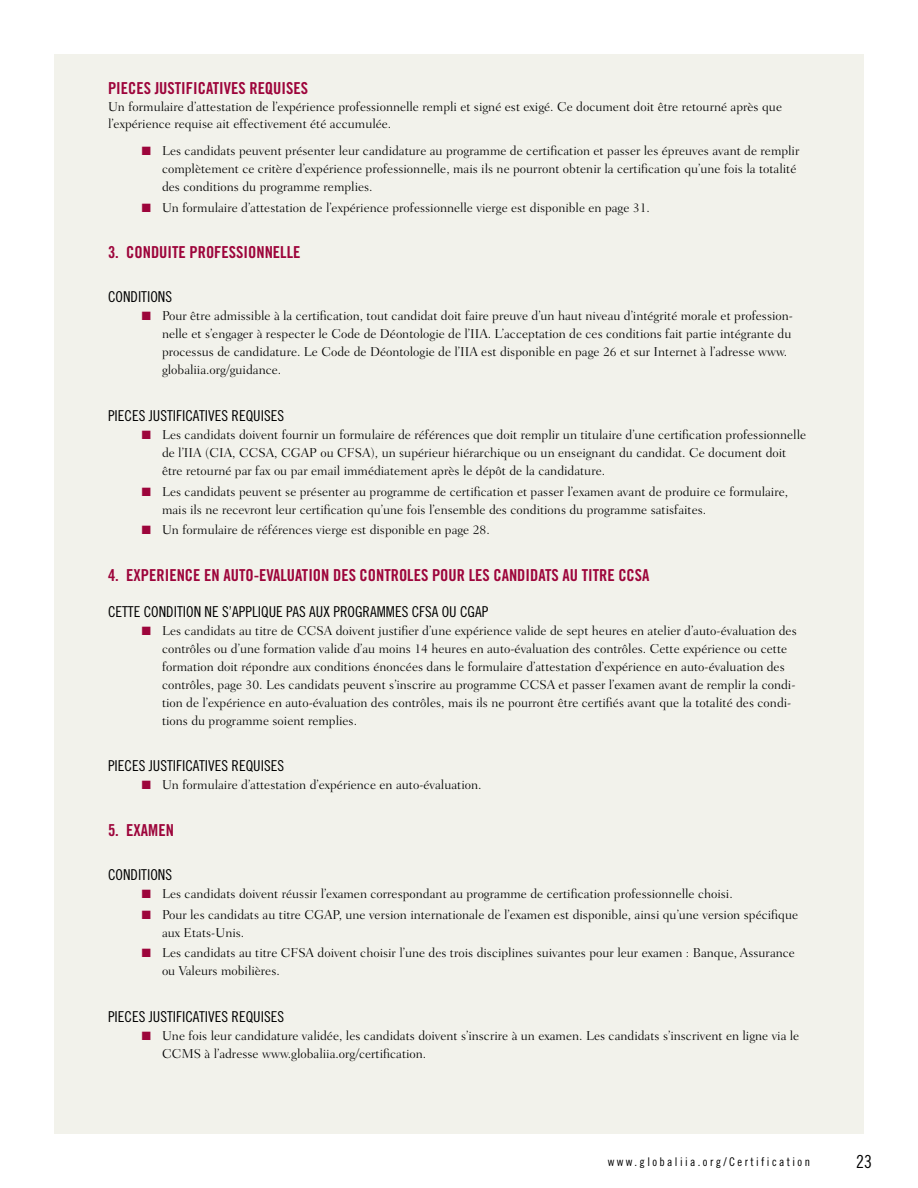
<style>
.page{position:relative;width:918px;height:1188px;background:#fff}
.page>*{position:absolute;margin:0;border:0;box-sizing:border-box;transform-origin:0 0}
.t1{font:18px "Trade Gothic Cond Eighteen";color:#000}
.t2{font:16.5px "Trade Gothic Bold Cond Twenty";color:#9d053b}
.t3{font:15px "Trade Gothic Cond Eighteen";color:#000}
.t4{font:300 13.2px/18px "Fairfield LH";color:#000}
.t5{font:12px "Trade Gothic Cond Eighteen";letter-spacing:.2em;color:#000}
.s1{color:#9d053b}
</style>
<div class="page">
<div style="left:54px;top:54px;width:810px;height:1080px;background:#f2f2eb"></div>
<p class="t2" style="left:108px;top:78px;width:202px">PIECES JUSTIFICATIVES REQUISES</p>
<p class="t4" style="left:108px;top:98px;width:676px;line-height:17.2px">Un formulaire d’attestation de l’expérience professionnelle rempli et signé est exigé. Ce document doit être retourné après que l’expérience requise ait effectivement été accumulée.</p>
<p class="t4" style="left:162px;top:142px;width:639px;text-indent:-20px"><span class="s1">■</span> Les candidats peuvent présenter leur candidature au programme de certification et passer les épreuves avant de remplir complètement ce critère d’expérience professionnelle, mais ils ne pourront obtenir la certification qu’une fois la totalité des conditions du programme remplies.</p>
<p class="t4" style="left:142px;top:198px;width:510px"><span class="s1">■</span> Un formulaire d’attestation de l’expérience professionnelle vierge est disponible en page 31.</p>
<p class="t2" style="left:108px;top:242px;width:194px">3. CONDUITE PROFESSIONNELLE</p>
<p class="t3" style="left:108px;top:288px;width:66px">CONDITIONS</p>
<p class="t4" style="left:162px;top:307px;width:633px;text-indent:-20px"><span class="s1">■</span> Pour être admissible à la certification, tout candidat doit faire preuve d’un haut niveau d’intégrité morale et profession&shy;nelle et s’engager à respecter le Code de Déontologie de l’IIA. L’acceptation de ces conditions fait partie intégrante du processus de candidature. Le Code de Déontologie de l’IIA est disponible en page 26 et sur Internet à l’adresse www. globaliia.org/guidance.</p>
<p class="t3" style="left:108px;top:407px;width:178px">PIECES JUSTIFICATIVES REQUISES</p>
<p class="t4" style="left:162px;top:426px;width:646px;text-indent:-20px"><span class="s1">■</span> Les candidats doivent fournir un formulaire de références que doit remplir un titulaire d’une certification professionnelle de l’IIA (CIA, CCSA, CGAP ou CFSA), un supérieur hiérarchique ou un enseignant du candidat. Ce document doit être retourné par fax ou par email immédiatement après le dépôt de la candidature.</p>
<p class="t4" style="left:162px;top:482px;width:628px;text-indent:-20px"><span class="s1">■</span> Les candidats peuvent se présenter au programme de certification et passer l’examen avant de produire ce formulaire, mais ils ne recevront leur certification qu’une fois l’ensemble des conditions du programme satisfaites.</p>
<p class="t4" style="left:142px;top:521px;width:350px"><span class="s1">■</span> Un formulaire de références vierge est disponible en page 28.</p>
<p class="t2" style="left:108px;top:565px;width:543px">4. EXPERIENCE EN AUTO-EVALUATION DES CONTROLES POUR LES CANDIDATS AU TITRE CCSA</p>
<p class="t3" style="left:108px;top:603px;width:382px">CETTE CONDITION NE S’APPLIQUE PAS AUX PROGRAMMES CFSA OU CGAP</p>
<p class="t4" style="left:162px;top:622px;width:636px;text-indent:-20px"><span class="s1">■</span> Les candidats au titre de CCSA doivent justifier d’une expérience valide de sept heures en atelier d’auto-évaluation des contrôles ou d’une formation valide d’au moins 14 heures en auto-évaluation des contrôles. Cette expérience ou cette formation doit répondre aux conditions énoncées dans le formulaire d’attestation d’expérience en auto-évaluation des contrôles, page 30. Les candidats peuvent s’inscrire au programme CCSA et passer l’examen avant de remplir la condi&shy;tion de l’expérience en auto-évaluation des contrôles, mais ils ne pourront être certifiés avant que la totalité des condi&shy;tions du programme soient remplies.</p>
<p class="t3" style="left:108px;top:757px;width:178px">PIECES JUSTIFICATIVES REQUISES</p>
<p class="t4" style="left:142px;top:776px;width:341px"><span class="s1">■</span> Un formulaire d’attestation d’expérience en auto-évaluation.</p>
<p class="t2" style="left:108px;top:820px;width:67px">5. EXAMEN</p>
<p class="t3" style="left:108px;top:866px;width:66px">CONDITIONS</p>
<p class="t4" style="left:142px;top:885px;width:593px"><span class="s1">■</span> Les candidats doivent réussir l’examen correspondant au programme de certification professionnelle choisi.</p>
<p class="t4" style="left:162px;top:905px;width:638px;text-indent:-20px"><span class="s1">■</span> Pour les candidats au titre CGAP, une version internationale de l’examen est disponible, ainsi qu’une version spécifique aux Etats-Unis.</p>
<p class="t4" style="left:162px;top:944px;width:635px;text-indent:-20px"><span class="s1">■</span> Les candidats au titre CFSA doivent choisir l’une des trois disciplines suivantes pour leur examen : Banque, Assurance ou Valeurs mobilières.</p>
<p class="t3" style="left:108px;top:1008px;width:178px">PIECES JUSTIFICATIVES REQUISES</p>
<p class="t4" style="left:162px;top:1027px;width:639px;text-indent:-20px"><span class="s1">■</span> Une fois leur candidature validée, les candidats doivent s’inscrire à un examen. Les candidats s’inscrivent en ligne via le<br>CCMS à l’adresse www.globaliia.org/certification.</p>
<p class="t5" style="left:608px;top:1154px;width:204px">www.globaliia.org/Certification</p>
<h1 class="t1" style="left:856px;top:1151px;width:17px">23</h1>
</div>
